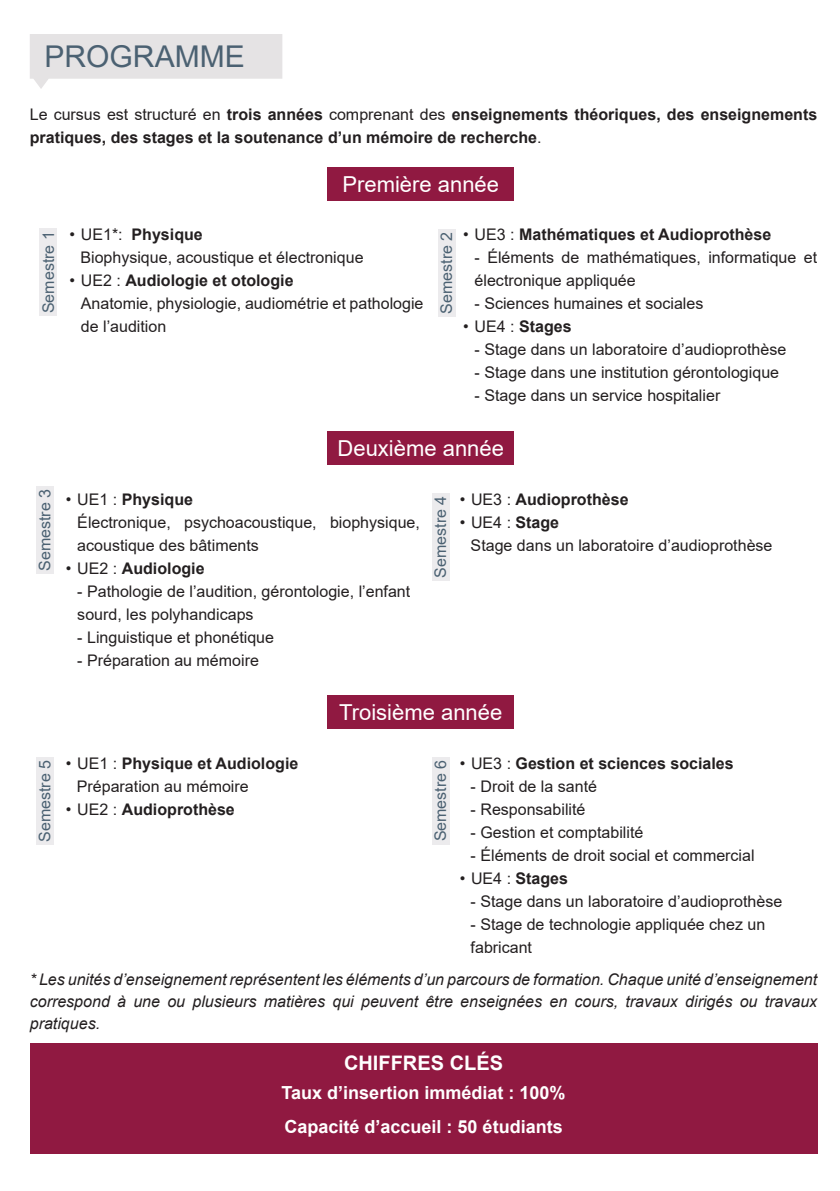
<style>
.page{position:relative;width:840px;height:1191px;background:#fff}
.page>*{position:absolute;margin:0;border:0;box-sizing:border-box;transform-origin:0 0}
.t1{font:30px "Arial";color:#4b6172}
.t2{font:22px "Arial";color:#fff}
.t3{font:700 20px "Arial";color:#fff}
.t4{font:700 18px "Arial";color:#fff}
.t5{font:16px/23px "Arial";color:#231f20}
.t6{font:700 16px/23px "Arial";color:#231f20}
.t7{font:italic 16px/22px "Arial";color:#231f20;text-align:justify}
.t8{font:16px "Arial";color:#4b6172}
.s1{font-weight:400}
.s2{font-weight:700}
</style>
<div class="page">
<svg style="left:30px;top:34px;width:252px;height:55px"></svg>
<div style="left:327px;top:168px;width:186px;height:33px;background:#901941"></div>
<div style="left:40px;top:228px;width:17px;height:88px;background:#ecebed"></div>
<div style="left:437px;top:229px;width:18px;height:87px;background:#ecebed"></div>
<div style="left:327px;top:432px;width:186px;height:33px;background:#901941"></div>
<div style="left:327px;top:695px;width:186px;height:34px;background:#901941"></div>
<div style="left:36px;top:486px;width:18px;height:88px;background:#ecebed"></div>
<div style="left:36px;top:757px;width:18px;height:88px;background:#ecebed"></div>
<div style="left:431px;top:493px;width:18px;height:87px;background:#ecebed"></div>
<div style="left:431px;top:757px;width:18px;height:87px;background:#ecebed"></div>
<div style="left:30px;top:1043px;width:786px;height:111px;background:#901941"></div>
<p class="t1" style="left:44px;top:36px;width:202px">PROGRAMME</p>
<p class="t6" style="left:30px;top:103px;width:788px"><span class="s1">Le cursus est structuré en</span> trois années <span class="s1">comprenant des</span> enseignements théoriques, des enseignements pratiques, des stages et la soutenance d’un mémoire de recherche<span class="s1">.</span></p>
<p class="t2" style="left:342px;top:169px;width:158px">Première année</p>
<p class="t6" style="left:69px;top:223px;width:135px"><span class="s1">• UE1*:</span> Physique</p>
<p class="t5" style="left:80px;top:246px;width:284px">Biophysique, acoustique et électronique</p>
<p class="t6" style="left:69px;top:269px;width:225px"><span class="s1">• UE2 :</span> Audiologie et otologie</p>
<p class="t5" style="left:81px;top:292px;width:344px">Anatomie, physiologie, audiométrie et pathologie de l’audition</p>
<p class="t8" style="left:37px;top:313px;width:83px;rotate:-90deg">Semestre 1</p>
<p class="t8" style="left:435px;top:314px;width:83px;rotate:-90deg">Semestre 2</p>
<p class="t6" style="left:463px;top:223px;width:309px"><span class="s1">• UE3 :</span> Mathématiques et Audioprothèse</p>
<p class="t5" style="left:474px;top:246px;width:344px">- Éléments de mathématiques, informatique et électronique appliquée</p>
<p class="t5" style="left:474px;top:292px;width:230px">- Sciences humaines et sociales</p>
<p class="t6" style="left:463px;top:315px;width:110px"><span class="s1">• UE4 :</span> Stages</p>
<p class="t5" style="left:474px;top:338px;width:313px">- Stage dans un laboratoire d’audioprothèse</p>
<p class="t5" style="left:474px;top:361px;width:306px">- Stage dans une institution gérontologique</p>
<p class="t5" style="left:474px;top:384px;width:247px">- Stage dans un service hospitalier</p>
<p class="t8" style="left:34px;top:571px;width:83px;rotate:-90deg">Semestre 3</p>
<p class="t8" style="left:34px;top:842px;width:83px;rotate:-90deg">Semestre 5</p>
<p class="t2" style="left:337px;top:433px;width:168px">Deuxième année</p>
<p class="t6" style="left:66px;top:488px;width:128px"><span class="s1">• UE1 :</span> Physique</p>
<p class="t5" style="left:77px;top:511px;width:344px">Électronique, psychoacoustique, biophysique, acoustique des bâtiments</p>
<p class="t6" style="left:66px;top:557px;width:140px"><span class="s1">• UE2 :</span> Audiologie</p>
<p class="t5" style="left:77px;top:580px;width:334px">- Pathologie de l’audition, gérontologie, l’enfant sourd, les polyhandicaps</p>
<p class="t5" style="left:77px;top:626px;width:198px">- Linguistique et phonétique</p>
<p class="t5" style="left:77px;top:649px;width:183px">- Préparation au mémoire</p>
<p class="t8" style="left:429px;top:577px;width:83px;rotate:-90deg">Semestre 4</p>
<p class="t6" style="left:459px;top:488px;width:170px"><span class="s1">• UE3 :</span> Audioprothèse</p>
<p class="t5" style="left:459px;top:511px;width:101px">• UE4 : <span class="s2">Stage</span></p>
<p class="t5" style="left:470px;top:534px;width:303px">Stage dans un laboratoire d’audioprothèse</p>
<p class="t6" style="left:66px;top:752px;width:234px"><span class="s1">• UE1 :</span> Physique et Audiologie</p>
<p class="t5" style="left:77px;top:774px;width:173px">Préparation au mémoire</p>
<p class="t6" style="left:66px;top:798px;width:170px"><span class="s1">• UE2 :</span> Audioprothèse</p>
<p class="t2" style="left:339px;top:697px;width:165px">Troisième année</p>
<p class="t8" style="left:429px;top:841px;width:83px;rotate:-90deg">Semestre 6</p>
<p class="t6" style="left:459px;top:752px;width:275px"><span class="s1">• UE3 :</span> Gestion et sciences sociales</p>
<p class="t5" style="left:470px;top:774px;width:128px">- Droit de la santé</p>
<p class="t5" style="left:470px;top:797px;width:116px">- Responsabilité</p>
<p class="t5" style="left:470px;top:820px;width:174px">- Gestion et comptabilité</p>
<p class="t5" style="left:470px;top:843px;width:285px">- Éléments de droit social et commercial</p>
<p class="t6" style="left:459px;top:867px;width:110px"><span class="s1">• UE4 :</span> Stages</p>
<p class="t5" style="left:470px;top:889px;width:313px">- Stage dans un laboratoire d’audioprothèse</p>
<p class="t5" style="left:470px;top:912px;width:296px">- Stage de technologie appliquée chez un</p>
<p class="t5" style="left:470px;top:935px;width:63px">fabricant</p>
<p class="t7" style="left:30px;top:968px;width:788px">* Les unités d’enseignement représentent les éléments d’un parcours de formation. Chaque unité d’enseignement correspond à une ou plusieurs matières qui peuvent être enseignées en cours, travaux dirigés ou travaux pratiques.</p>
<p class="t3" style="left:344px;top:1048px;width:160px">CHIFFRES CLÉS</p>
<p class="t4" style="left:281px;top:1079px;width:285px">Taux d’insertion immédiat : 100%</p>
<p class="t4" style="left:284px;top:1114px;width:280px">Capacité d’accueil : 50 étudiants</p>
</div>
